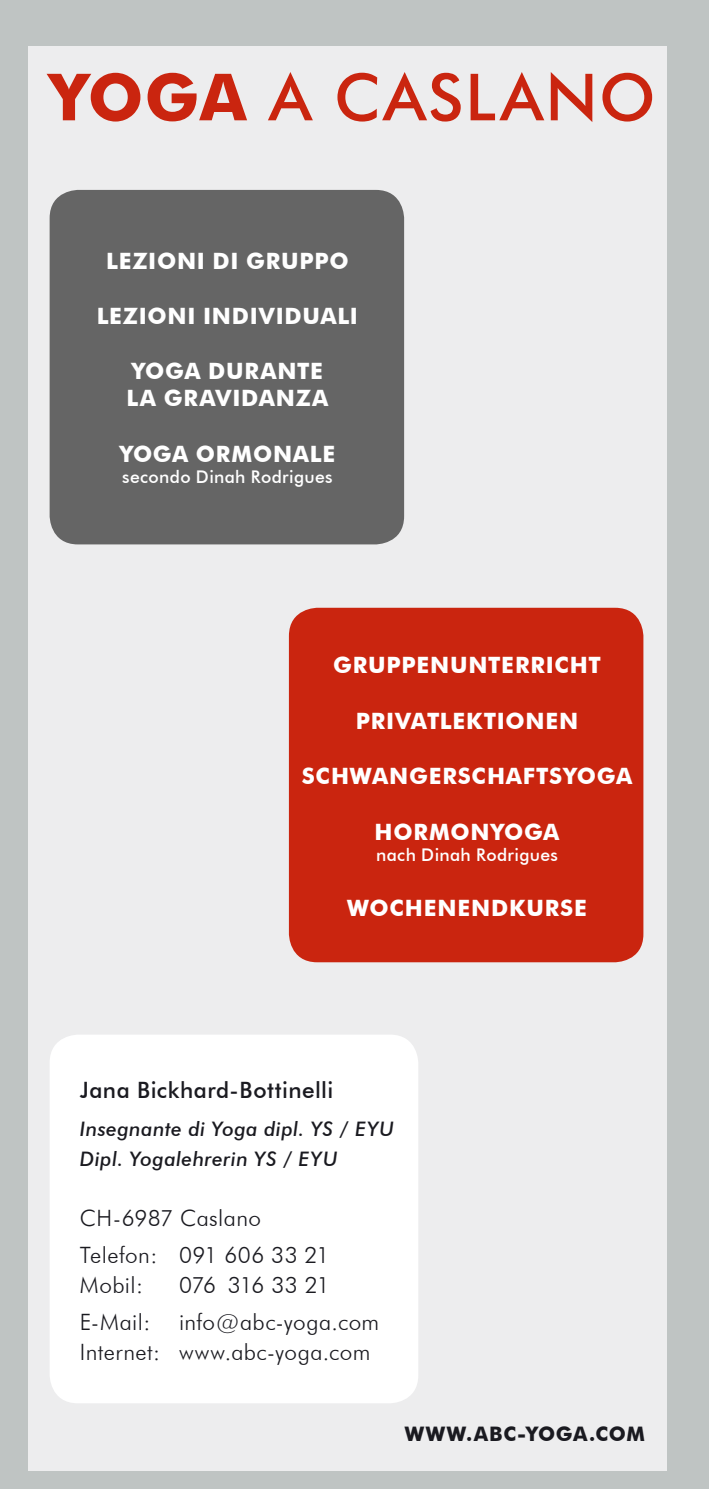
<style>
.page{position:relative;width:709px;height:1489px;background:#fff}
.page>*{position:absolute;margin:0;border:0;box-sizing:border-box;transform-origin:0 0}
.t1{font:500 65px "Futura BT";letter-spacing:.03em;color:#ca250f}
.t2{font:700 22.5px/27px "Futura BT";letter-spacing:.03em;color:#fff}
.t3{font:300 22.5px/37px "Futura BT";letter-spacing:.02em;color:#1a1a20}
.t4{font:500 22.5px "Futura BT";letter-spacing:.02em;color:#1a1a20}
.t5{font:300 22.5px "Futura BT";letter-spacing:-.045em;color:#1a1a20}
.t6{font:italic 500 20px/30px "Futura BT";letter-spacing:.02em;color:#1a1a20}
.t7{font:700 20px "Futura BT";letter-spacing:.035em;color:#1a1a20}
.t8{font:500 17.5px "Futura BT";letter-spacing:.02em;color:#fff}
.s1{font-weight:700}
</style>
<div class="page">
<div style="left:0;top:0;width:709px;height:1488px;background:#bfc4c3"></div>
<div style="left:28px;top:47px;width:638px;height:1423px;background:#ededee"></div>
<div style="left:50px;top:1035px;width:368px;height:368px;background:#fff"></div>
<div style="left:289px;top:607px;width:354px;height:355px;background:#ca250f"></div>
<div style="left:50px;top:190px;width:354px;height:354px;background:#656565"></div>
<h1 class="t1" style="left:50px;top:58px;width:607px"><span class="s1">YOGA</span> A CASLANO</h1>
<p class="t2" style="left:106px;top:247px;width:244px">LEZIONI DI GRUPPO</p>
<p class="t2" style="left:97px;top:302px;width:263px">LEZIONI INDIVIDUALI</p>
<p class="t2" style="left:127px;top:358px;width:203px">YOGA DURANTE<br>LA GRAVIDANZA</p>
<p class="t2" style="left:120px;top:440px;width:217px">YOGA ORMONALE</p>
<p class="t8" style="left:122px;top:466px;width:212px">secondo Dinah Rodrigues</p>
<p class="t2" style="left:333px;top:651px;width:269px">GRUPPENUNTERRICHT</p>
<p class="t2" style="left:356px;top:707px;width:224px">PRIVATLEKTIONEN</p>
<p class="t2" style="left:302px;top:762px;width:332px">SCHWANGERSCHAFTSYOGA</p>
<p class="t2" style="left:374px;top:817px;width:186px">HORMONYOGA</p>
<p class="t8" style="left:376px;top:843px;width:183px">nach Dinah Rodrigues</p>
<p class="t2" style="left:347px;top:894px;width:241px">WOCHENENDKURSE</p>
<p class="t4" style="left:80px;top:1076px;width:255px">Jana Bickhard-Bottinelli</p>
<p class="t6" style="left:80px;top:1113px;width:316px">Insegnante di Yoga dipl. YS / EYU<br>Dipl. Yogalehrerin YS / EYU</p>
<p class="t3" style="left:80px;top:1198px;width:251px">CH-6987 Caslano<br>Telefon: 091 606 33 21</p>
<p class="t3" style="left:80px;top:1265px;width:65px">Mobil:</p>
<p class="t5" style="left:179px;top:1270px;width:152px">076 316 33 21</p>
<p class="t3" style="left:80px;top:1302px;width:72px">E-Mail:</p>
<p class="t3" style="left:80px;top:1306px;width:301px;line-height:30px;text-indent:99px">info@abc-yoga.com<br>Internet: www.abc-yoga.com</p>
<p class="t7" style="left:405px;top:1421px;width:242px">WWW.ABC-YOGA.COM</p>
</div>
